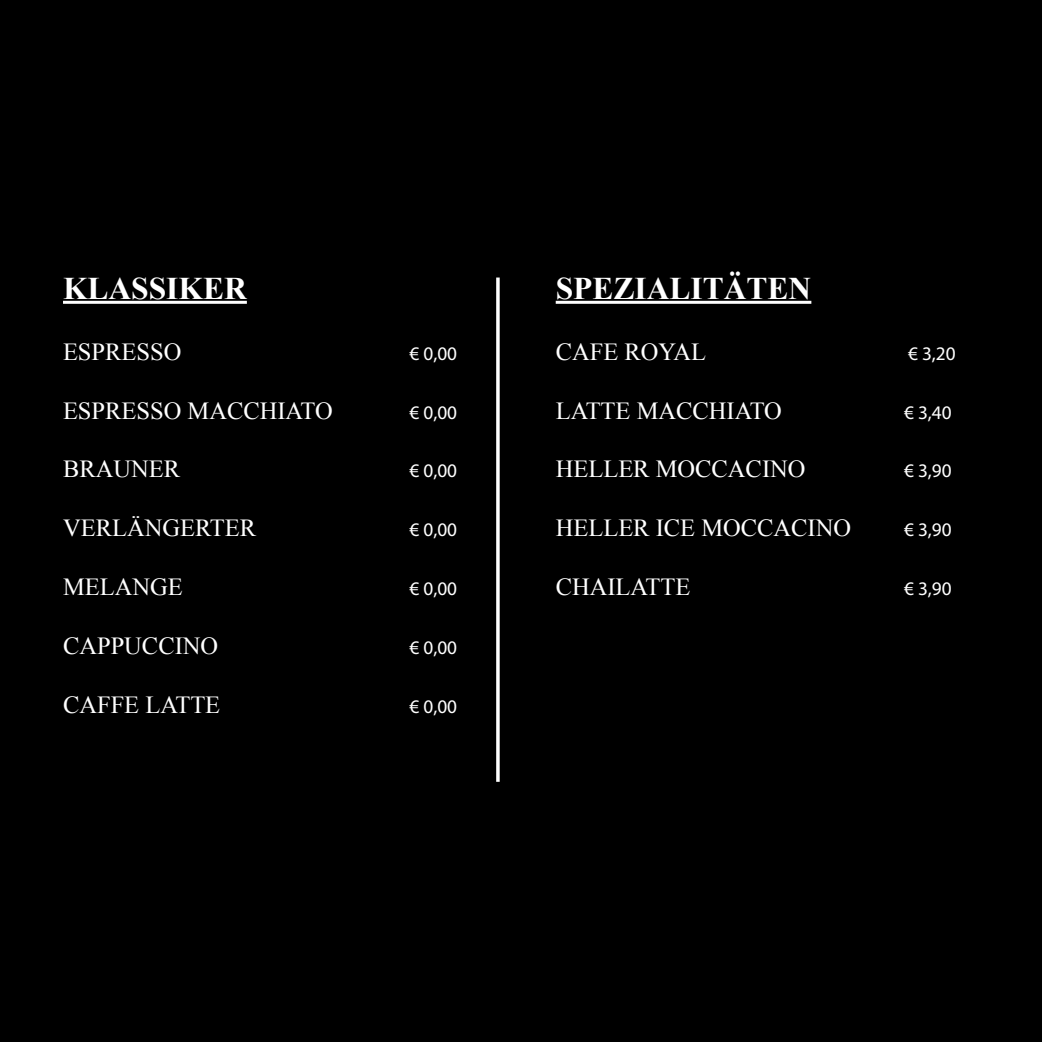
<style>
.page{position:relative;width:1042px;height:1042px;background:#000}
.page>*{position:absolute;margin:0;border:0;box-sizing:border-box;transform-origin:0 0}
.t1{font:700 31.5px "Times New Roman";color:#fff}
.t2{font:24.5px "Times New Roman";color:#fff}
.t3{font:19.25px "Myriad Pro";color:#fff}
</style>
<div class="page">
<hr style="left:63px;top:301px;width:184px;height:3px;background:#fff">
<hr style="left:556px;top:301px;width:255px;height:3px;background:#fff">
<svg style="left:496px;top:277px;width:4px;height:505px;background:#dfdfdf"></svg>
<p class="t1" style="left:63px;top:266px;width:185px">KLASSIKER</p>
<p class="t2" style="left:63px;top:335px;width:120px">ESPRESSO</p>
<p class="t3" style="left:410px;top:341px;width:49px">€ 0,00</p>
<p class="t2" style="left:63px;top:394px;width:271px">ESPRESSO MACCHIATO</p>
<p class="t3" style="left:410px;top:400px;width:49px">€ 0,00</p>
<p class="t2" style="left:63px;top:453px;width:119px">BRAUNER</p>
<p class="t3" style="left:410px;top:459px;width:49px">€ 0,00</p>
<p class="t2" style="left:63px;top:511px;width:195px">VERLÄNGERTER</p>
<p class="t3" style="left:410px;top:518px;width:49px">€ 0,00</p>
<p class="t2" style="left:63px;top:570px;width:121px">MELANGE</p>
<p class="t3" style="left:410px;top:577px;width:49px">€ 0,00</p>
<p class="t2" style="left:63px;top:629px;width:157px">CAPPUCCINO</p>
<p class="t3" style="left:410px;top:635px;width:49px">€ 0,00</p>
<p class="t2" style="left:63px;top:688px;width:159px">CAFFE LATTE</p>
<p class="t3" style="left:410px;top:694px;width:49px">€ 0,00</p>
<p class="t1" style="left:556px;top:266px;width:257px">SPEZIALITÄTEN</p>
<p class="t2" style="left:556px;top:335px;width:152px">CAFE ROYAL</p>
<p class="t3" style="left:908px;top:341px;width:49px">€ 3,20</p>
<p class="t2" style="left:556px;top:394px;width:228px">LATTE MACCHIATO</p>
<p class="t3" style="left:904px;top:400px;width:49px">€ 3,40</p>
<p class="t2" style="left:556px;top:453px;width:251px">HELLER MOCCACINO</p>
<p class="t3" style="left:904px;top:459px;width:49px">€ 3,90</p>
<p class="t2" style="left:556px;top:511px;width:297px">HELLER ICE MOCCACINO</p>
<p class="t3" style="left:904px;top:518px;width:49px">€ 3,90</p>
<p class="t2" style="left:556px;top:570px;width:136px">CHAILATTE</p>
<p class="t3" style="left:904px;top:577px;width:49px">€ 3,90</p>
</div>
